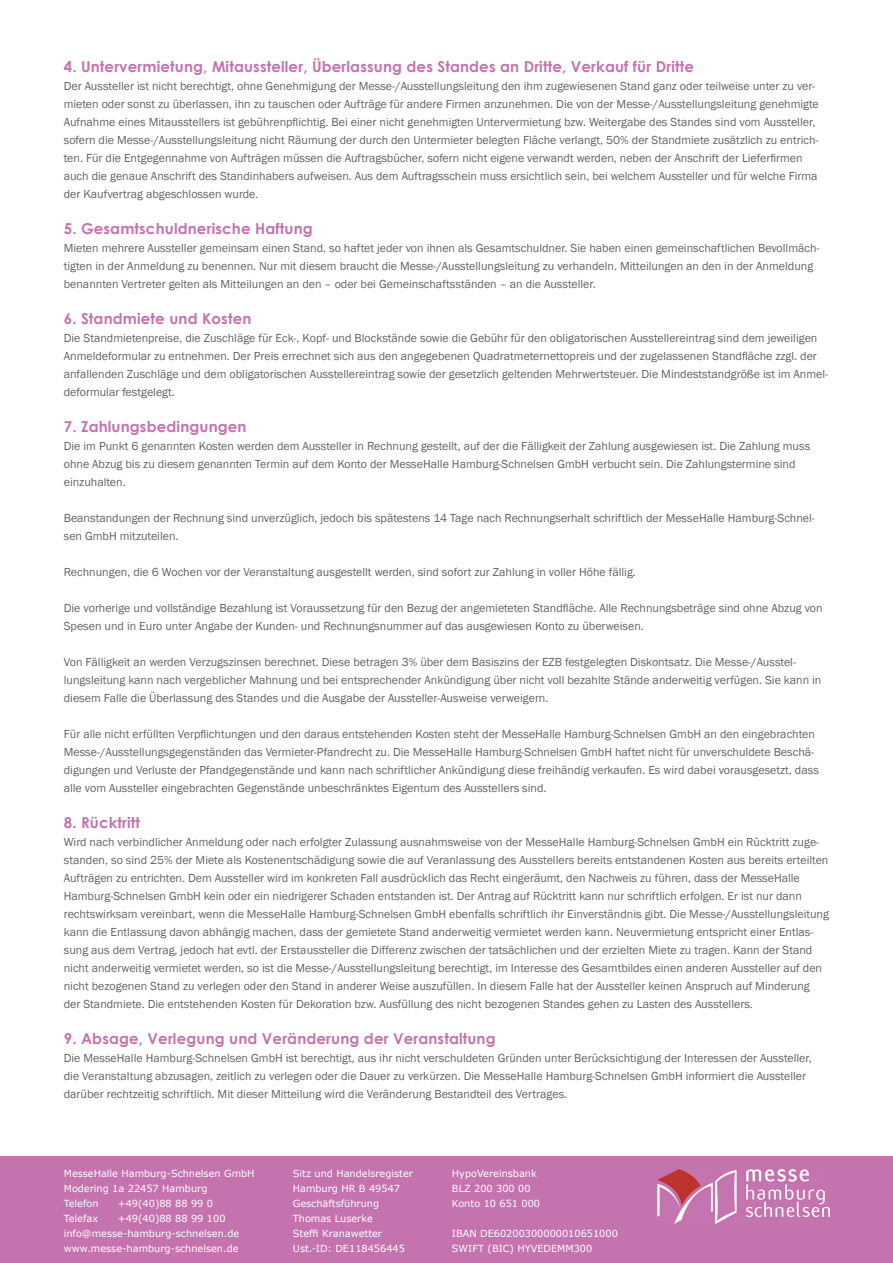
<style>
.page{position:relative;width:893px;height:1263px;background:#fff}
.page>*{position:absolute;margin:0;border:0;box-sizing:border-box;transform-origin:0 0}
.t1{font:700 15px "Century Gothic";letter-spacing:.01em;color:#c473af}
.t2{font:12px/18px "Franklin Gothic";color:#636366}
.t3{font:9.75px/15px "Verdana";color:#fff}
</style>
<div class="page">
<div style="left:0;top:1157px;width:893px;height:106px;background:#c473af"></div>
<img style="left:658px;top:1169px;width:171px;height:55px">
<p class="t1" style="left:64px;top:55px;width:632px">4. Untervermietung, Mitaussteller, Überlassung des Standes an Dritte, Verkauf für Dritte</p>
<p class="t2" style="left:64px;top:77px;width:757px">Der Aussteller ist nicht berechtigt, ohne Genehmigung der Messe-/Ausstellungsleitung den ihm zugewiesenen Stand ganz oder teilweise unter zu ver&shy;mieten oder sonst zu überlassen, ihn zu tauschen oder Aufträge für andere Firmen anzunehmen. Die von der Messe-/Ausstellungsleitung genehmigte Aufnahme eines Mitausstellers ist gebührenpflichtig. Bei einer nicht genehmigten Untervermietung bzw. Weitergabe des Standes sind vom Aussteller, sofern die Messe-/Ausstellungsleitung nicht Räumung der durch den Untermieter belegten Fläche verlangt, 50% der Standmiete zusätzlich zu entrich&shy;ten. Für die Entgegennahme von Aufträgen müssen die Auftragsbücher, sofern nicht eigene verwandt werden, neben der Anschrift der Lieferfirmen auch die genaue Anschrift des Standinhabers aufweisen. Aus dem Auftragsschein muss ersichtlich sein, bei welchem Aussteller und für welche Firma der Kaufvertrag abgeschlossen wurde.</p>
<p class="t1" style="left:64px;top:217px;width:251px">5. Gesamtschuldnerische Haftung</p>
<p class="t2" style="left:64px;top:239px;width:757px">Mieten mehrere Aussteller gemeinsam einen Stand, so haftet jeder von ihnen als Gesamtschuldner. Sie haben einen gemeinschaftlichen Bevollmäch&shy;tigten in der Anmeldung zu benennen. Nur mit diesem braucht die Messe-/Ausstellungsleitung zu verhandeln. Mitteilungen an den in der Anmeldung benannten Vertreter gelten als Mitteilungen an den – oder bei Gemeinschaftsständen – an die Aussteller.</p>
<p class="t1" style="left:64px;top:307px;width:189px">6. Standmiete und Kosten</p>
<p class="t2" style="left:64px;top:329px;width:766px">Die Standmietenpreise, die Zuschläge für Eck-, Kopf- und Blockstände sowie die Gebühr für den obligatorischen Ausstellereintrag sind dem jeweiligen Anmeldeformular zu entnehmen. Der Preis errechnet sich aus den angegebenen Quadratmeternettopreis und der zugelassenen Standfläche zzgl. der anfallenden Zuschläge und dem obligatorischen Ausstellereintrag sowie der gesetzlich geltenden Mehrwertsteuer. Die Mindeststandgröße ist im Anmel&shy;deformular festgelegt.</p>
<p class="t1" style="left:64px;top:415px;width:184px">7. Zahlungsbedingungen</p>
<p class="t2" style="left:64px;top:437px;width:748px">Die im Punkt 6 genannten Kosten werden dem Aussteller in Rechnung gestellt, auf der die Fälligkeit der Zahlung ausgewiesen ist. Die Zahlung muss ohne Abzug bis zu diesem genannten Termin auf dem Konto der MesseHalle Hamburg-Schnelsen GmbH verbucht sein. Die Zahlungstermine sind einzuhalten.</p>
<p class="t2" style="left:64px;top:509px;width:753px">Beanstandungen der Rechnung sind unverzüglich, jedoch bis spätestens 14 Tage nach Rechnungserhalt schriftlich der MesseHalle Hamburg-Schnel&shy;sen GmbH mitzuteilen.</p>
<p class="t2" style="left:64px;top:563px;width:574px">Rechnungen, die 6 Wochen vor der Veranstaltung ausgestellt werden, sind sofort zur Zahlung in voller Höhe fällig.</p>
<p class="t2" style="left:64px;top:599px;width:760px">Die vorherige und vollständige Bezahlung ist Voraussetzung für den Bezug der angemieteten Standfläche. Alle Rechnungsbeträge sind ohne Abzug von<br>Spesen und in Euro unter Angabe der Kunden- und Rechnungsnummer auf das ausgewiesen Konto zu überweisen.</p>
<p class="t2" style="left:64px;top:653px;width:759px">Von Fälligkeit an werden Verzugszinsen berechnet. Diese betragen 3% über dem Basiszins der EZB festgelegten Diskontsatz. Die Messe-/Ausstel&shy;lungsleitung kann nach vergeblicher Mahnung und bei entsprechender Ankündigung über nicht voll bezahlte Stände anderweitig verfügen. Sie kann in diesem Falle die Überlassung des Standes und die Ausgabe der Aussteller-Ausweise verweigern.</p>
<p class="t2" style="left:64px;top:725px;width:757px">Für alle nicht erfüllten Verpflichtungen und den daraus entstehenden Kosten steht der MesseHalle Hamburg-Schnelsen GmbH an den eingebrachten Messe-/Ausstellungsgegenständen das Vermieter-Pfandrecht zu. Die MesseHalle Hamburg-Schnelsen GmbH haftet nicht für unverschuldete Beschä&shy;digungen und Verluste der Pfandgegenstände und kann nach schriftlicher Ankündigung diese freihändig verkaufen. Es wird dabei vorausgesetzt, dass alle vom Aussteller eingebrachten Gegenstände unbeschränktes Eigentum des Ausstellers sind.</p>
<p class="t1" style="left:64px;top:811px;width:78px">8. Rücktritt</p>
<p class="t2" style="left:64px;top:833px;width:767px">Wird nach verbindlicher Anmeldung oder nach erfolgter Zulassung ausnahmsweise von der MesseHalle Hamburg-Schnelsen GmbH ein Rücktritt zuge&shy;standen, so sind 25% der Miete als Kostenentschädigung sowie die auf Veranlassung des Ausstellers bereits entstandenen Kosten aus bereits erteilten Aufträgen zu entrichten. Dem Aussteller wird im konkreten Fall ausdrücklich das Recht eingeräumt, den Nachweis zu führen, dass der MesseHalle Hamburg-Schnelsen GmbH kein oder ein niedrigerer Schaden entstanden ist. Der Antrag auf Rücktritt kann nur schriftlich erfolgen. Er ist nur dann rechtswirksam vereinbart, wenn die MesseHalle Hamburg-Schnelsen GmbH ebenfalls schriftlich ihr Einverständnis gibt. Die Messe-/Ausstellungsleitung kann die Entlassung davon abhängig machen, dass der gemietete Stand anderweitig vermietet werden kann. Neuvermietung entspricht einer Entlas&shy;sung aus dem Vertrag, jedoch hat evtl. der Erstaussteller die Differenz zwischen der tatsächlichen und der erzielten Miete zu tragen. Kann der Stand nicht anderweitig vermietet werden, so ist die Messe-/Ausstellungsleitung berechtigt, im Interesse des Gesamtbildes einen anderen Aussteller auf den nicht bezogenen Stand zu verlegen oder den Stand in anderer Weise auszufüllen. In diesem Falle hat der Aussteller keinen Anspruch auf Minderung der Standmiete. Die entstehenden Kosten für Dekoration bzw. Ausfüllung des nicht bezogenen Standes gehen zu Lasten des Ausstellers.</p>
<p class="t1" style="left:64px;top:1027px;width:433px">9. Absage, Verlegung und Veränderung der Veranstaltung</p>
<p class="t2" style="left:64px;top:1049px;width:749px">Die MesseHalle Hamburg-Schnelsen GmbH ist berechtigt, aus ihr nicht verschuldeten Gründen unter Berücksichtigung der Interessen der Aussteller, die Veranstaltung abzusagen, zeitlich zu verlegen oder die Dauer zu verkürzen. Die MesseHalle Hamburg-Schnelsen GmbH informiert die Aussteller darüber rechtzeitig schriftlich. Mit dieser Mitteilung wird die Veränderung Bestandteil des Vertrages.</p>
<p class="t3" style="left:64px;top:1166px;width:192px">MesseHalle Hamburg-Schnelsen GmbH<br>Modering 1a 22457 Hamburg<br>Telefon</p>
<p class="t3" style="left:118px;top:1196px;width:97px">+49(40)88 88 99 0</p>
<p class="t3" style="left:64px;top:1211px;width:36px">Telefax</p>
<p class="t3" style="left:64px;top:1211px;width:177px;text-indent:54px">+49(40)88 88 99 100 info@messe-hamburg-schnelsen.de www.messe-hamburg-schnelsen.de</p>
<p class="t3" style="left:293px;top:1166px;width:122px">Sitz und Handelsregister<br>Hamburg HR B 49547<br>Geschäftsführung<br>Thomas Luserke<br>Steffi Kranawetter<br>Ust.-ID: DE118456445</p>
<p class="t3" style="left:452px;top:1166px;width:90px">HypoVereinsbank<br>BLZ 200 300 00<br>Konto 10 651 000</p>
<p class="t3" style="left:452px;top:1226px;width:167px">IBAN DE60200300000010651000<br>SWIFT (BIC) HYVEDEMM300</p>
</div>
